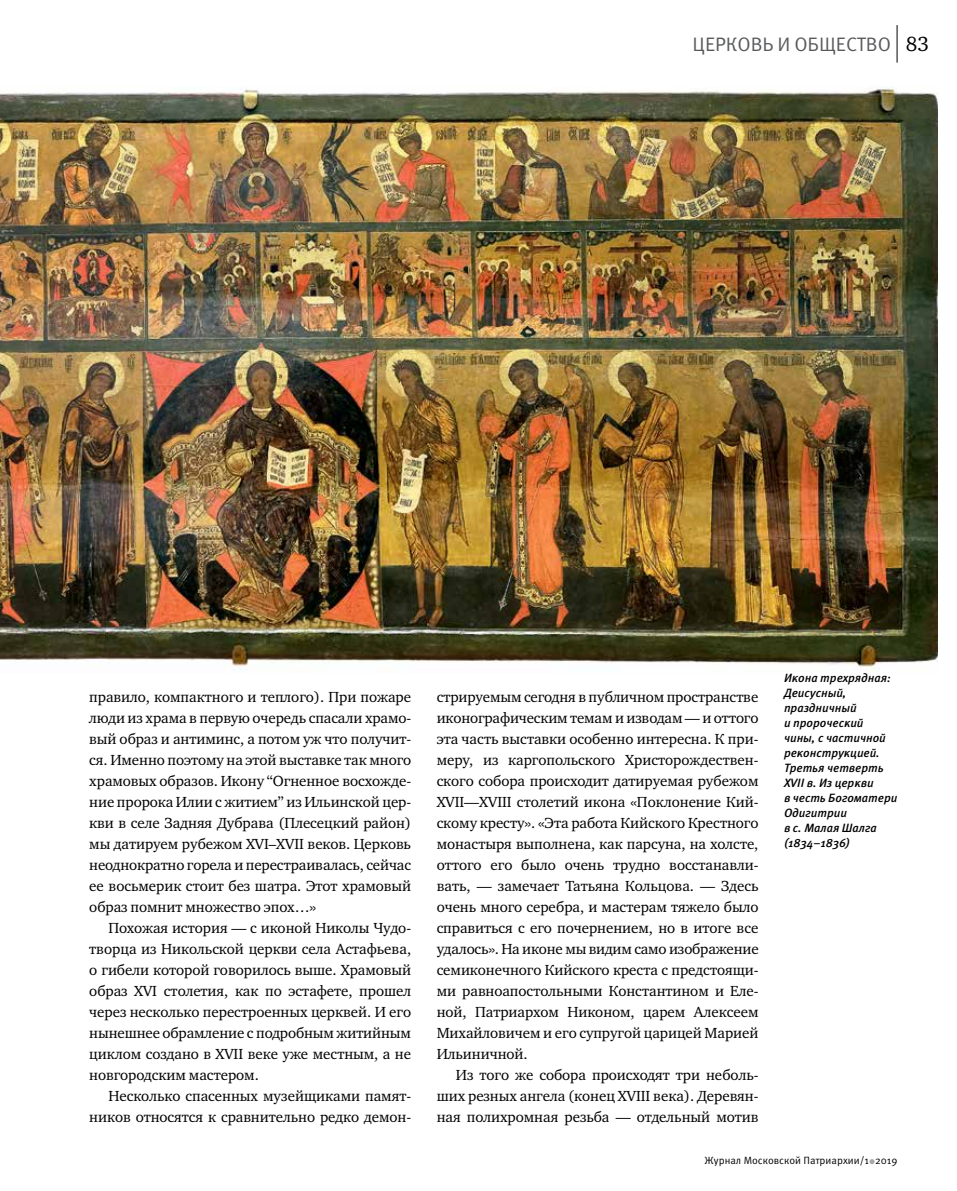
<style>
.page{position:relative;width:957px;height:1191px;background:#fff}
.page>*{position:absolute;margin:0;border:0;box-sizing:border-box;transform-origin:0 0}
.t1{font:21px "Charter ITC";color:#000}
.t2{font:19.5px "Meta Pro";letter-spacing:-.005em;color:#58595b}
.t3{font:15px/21px "Charter ITC";letter-spacing:-.005em;color:#000;text-align:justify}
.t4{font:italic 500 12px/15px "Meta Pro";letter-spacing:-.005em;color:#000}
.t5{font:10.5px "Meta Pro";color:#000}
</style>
<div class="page">
<hr style="left:896px;top:25px;width:1px;height:38px;background:#000">
<svg style="left:869px;top:1159px;width:5px;height:5px"></svg>
<img style="left:0;top:86px;width:937px;height:586px">
<h2 class="t2" style="left:692px;top:32px;width:200px">ЦЕРКОВЬ И ОБЩЕСТВО</h2>
<h1 class="t1" style="left:906px;top:30px;width:25px">83</h1>
<p class="t3" style="left:89px;top:686px;width:323px">правило, компактного и теплого). При пожаре люди из храма в первую очередь спасали храмо&shy;вый образ и антиминс, а потом уж что получит&shy;ся. Именно поэтому на этой выставке так много храмовых образов. Икону “Огненное восхожде&shy;ние пророка Илии с житием” из Ильинской цер&shy;кви в селе Задняя Дубрава (Плесецкий район) мы датируем рубежом XVI–XVII веков. Церковь неоднократно горела и перестраивалась, сейчас ее восьмерик стоит без шатра. Этот храмовый образ помнит множество эпох…»</p>
<p class="t3" style="left:89px;top:917px;width:323px;text-indent:19px">Похожая история — с иконой Николы Чудо&shy;творца из Никольской церкви села Астафьева, о гибели которой говорилось выше. Храмовый образ XVI столетия, как по эстафете, прошел через несколько перестроенных церквей. И его нынешнее обрамление с подробным житийным циклом создано в XVII веке уже местным, а не новгородским мастером.</p>
<p class="t3" style="left:89px;top:1085px;width:323px;text-align:right">Несколько спасенных музейщиками памят&shy;ников относятся к сравнительно редко демон-</p>
<p class="t3" style="left:437px;top:686px;width:323px">стрируемым сегодня в публичном пространстве иконографическим темам и изводам — и оттого эта часть выставки особенно интересна. К при&shy;меру, из каргопольского Христорождествен&shy;ского собора происходит датируемая рубежом XVII—XVIII столетий икона «Поклонение Кий&shy;скому кресту». «Эта работа Кийского Крестного монастыря выполнена, как парсуна, на холсте, оттого его было очень трудно восстанавли&shy;вать, — замечает Татьяна Кольцова. — Здесь очень много серебра, и мастерам тяжело было справиться с его почернением, но в итоге все удалось». На иконе мы видим само изображение семиконечного Кийского креста с предстоящи&shy;ми равноапостольными Константином и Еле&shy;ной, Патриархом Никоном, царем Алексеем Михайловичем и его супругой царицей Марией Ильиничной.</p>
<p class="t3" style="left:437px;top:1064px;width:323px;text-indent:19px">Из того же собора происходят три неболь&shy;ших резных ангела (конец XVIII века). Деревян&shy;ная полихромная резьба — отдельный мотив</p>
<p class="t4" style="left:784px;top:671px;width:115px">Икона трехрядная:<br>Деисусный, праздничный<br>и пророческий чины, с частичной реконструкцией.<br>Третья четверть<br>XVII в. Из церкви<br>в честь Богоматери<br>Одигитрии<br>в с. Малая Шалга (1834–1836)</p>
<p class="t5" style="left:704px;top:1153px;width:194px">Журнал Московской Патриархии/1 2019</p>
</div>
